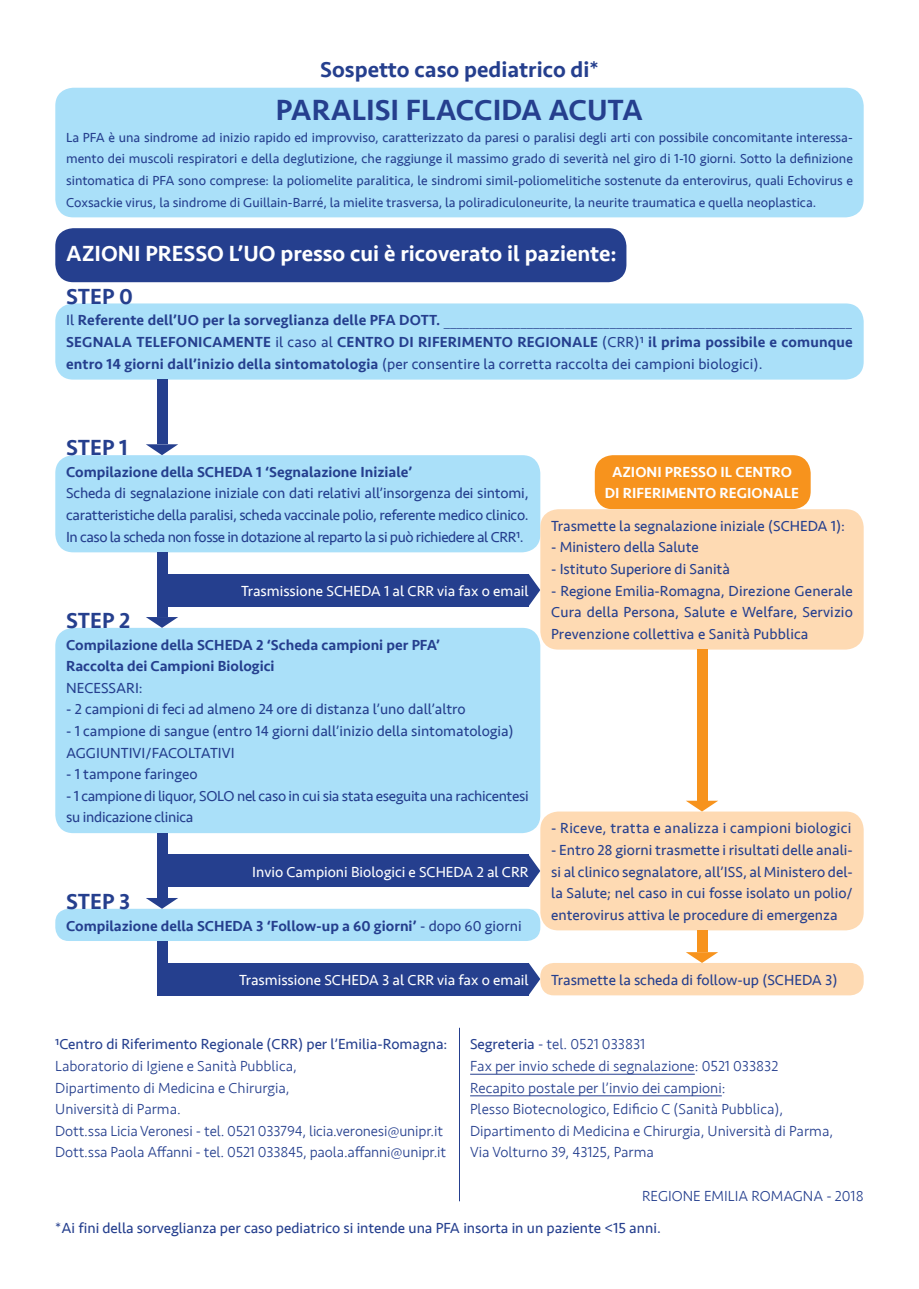
<style>
.page{position:relative;width:919px;height:1289px;background:#fff}
.page>*{position:absolute;margin:0;border:0;box-sizing:border-box;transform-origin:0 0}
.t1{font:500 30px "Seravek";color:#253f8e}
.t2{font:500 22.5px "Seravek";color:#fff}
.t3{font:500 22.5px "Seravek";color:#253f8e}
.t4{font:15px/21.6px "Seravek";color:#253f8e;text-align:justify}
.t5{font:500 15px/21.6px "Seravek";color:#253f8e;text-align:justify}
.t6{font:300 15px/21.6px "Seravek";color:#253f8e}
.t7{font:15px "Seravek";color:#fff}
.t8{font:15px/21.6px "Seravek";letter-spacing:-.02em;color:#253f8e}
.t9{font:500 15px/21.6px "Seravek";color:#fff;text-align:center}
.t10{font:15px "Seravek";letter-spacing:.02em;color:#253f8e}
.t11{font:13.5px/21.6px "Seravek";color:#253f8e;text-align:justify}
.s1{font-weight:400}
</style>
<div class="page">
<div style="left:55px;top:228px;width:571px;height:54px;background:#253f8e;border-radius:18px"></div>
<div style="left:594px;top:455px;width:216px;height:54px;background:#f7931d;border-radius:18px"></div>
<svg style="left:528px;top:574px;width:12px;height:32px"></svg>
<svg style="left:528px;top:854px;width:12px;height:33px"></svg>
<svg style="left:528px;top:963px;width:12px;height:32px"></svg>
<div style="left:167px;top:574px;width:361px;height:32px;background:#253f8e"></div>
<div style="left:167px;top:854px;width:361px;height:33px;background:#253f8e"></div>
<div style="left:167px;top:962px;width:361px;height:33px;background:#253f8e"></div>
<div style="left:55px;top:303px;width:808px;height:76px;background:#aae0f9;border-radius:18px"></div>
<div style="left:55px;top:88px;width:808px;height:129px;background:#aae0f9;border-radius:18px"></div>
<div style="left:55px;top:455px;width:485px;height:97px;background:#aae0f9;border-radius:18px"></div>
<div style="left:540px;top:509px;width:323px;height:140px;background:#fedab3;border-radius:18px"></div>
<div style="left:540px;top:811px;width:323px;height:119px;background:#fedab3;border-radius:18px"></div>
<div style="left:540px;top:962px;width:323px;height:33px;background:#fedab3;border-radius:14px"></div>
<div style="left:55px;top:628px;width:485px;height:205px;background:#aae0f9;border-radius:18px"></div>
<div style="left:55px;top:908px;width:485px;height:33px;background:#aae0f9;border-radius:13px"></div>
<hr style="left:470px;top:1073px;width:224px;height:1px;background:#253f8e">
<hr style="left:470px;top:1095px;width:251px;height:1px;background:#253f8e">
<div style="left:157px;top:552px;width:10px;height:65px;background:#253f8e"></div>
<div style="left:157px;top:379px;width:10px;height:65px;background:#253f8e"></div>
<div style="left:157px;top:833px;width:10px;height:65px;background:#253f8e"></div>
<div style="left:157px;top:941px;width:10px;height:54px;background:#253f8e"></div>
<svg style="left:146px;top:617px;width:32px;height:11px"></svg>
<svg style="left:146px;top:898px;width:32px;height:10px"></svg>
<svg style="left:146px;top:444px;width:32px;height:11px"></svg>
<div style="left:696px;top:649px;width:11px;height:151px;background:#f7931d"></div>
<svg style="left:686px;top:800px;width:32px;height:11px"></svg>
<svg style="left:686px;top:952px;width:32px;height:10px"></svg>
<div style="left:696px;top:930px;width:11px;height:22px;background:#f7931d"></div>
<hr style="left:459px;top:1027px;width:1px;height:174px;background:#253f8e">
<h2 class="t3" style="left:320px;top:55px;width:280px">Sospetto caso pediatrico di*</h2>
<h1 class="t1" style="left:276px;top:91px;width:368px">PARALISI FLACCIDA ACUTA</h1>
<p class="t11" style="left:66px;top:126px;width:788px">La PFA è una sindrome ad inizio rapido ed improvviso, caratterizzato da paresi o paralisi degli arti con possibile concomitante interessa&shy;mento dei muscoli respiratori e della deglutizione, che raggiunge il massimo grado di severità nel giro di 1-10 giorni. Sotto la definizione sintomatica di PFA sono comprese: la poliomelite paralitica, le sindromi simil-poliomelitiche sostenute da enterovirus, quali Echovirus e Coxsackie virus, la sindrome di Guillain-Barré, la mielite trasversa, la poliradiculoneurite, la neurite traumatica e quella neoplastica.</p>
<h2 class="t2" style="left:66px;top:239px;width:552px">AZIONI PRESSO L’UO presso cui è ricoverato il paziente:</h2>
<h2 class="t3" style="left:66px;top:282px;width:68px">STEP 0</h2>
<p class="t5" style="left:66px;top:310px;width:788px"><span class="s1">Il</span> Referente dell’UO per la sorveglianza delle PFA DOTT. <span class="s1">________________________________________________________________ </span>SEGNALA TELEFONICAMENTE <span class="s1">il caso al</span> CENTRO DI RIFERIMENTO REGIONALE <span class="s1">(CRR)1</span> il prima possibile e comunque entro 14 giorni dall’inizio della sintomatologia <span class="s1">(per consentire la corretta raccolta dei campioni biologici).</span></p>
<h2 class="t3" style="left:66px;top:433px;width:63px">STEP 1</h2>
<p class="t5" style="left:66px;top:461px;width:348px">Compilazione della SCHEDA 1 ‘Segnalazione Iniziale’</p>
<p class="t4" style="left:66px;top:482px;width:464px">Scheda di segnalazione iniziale con dati relativi all’insorgenza dei sintomi, caratteristiche della paralisi, scheda vaccinale polio, referente medico clinico.<br>In caso la scheda non fosse in dotazione al reparto la si può richiedere al CRR1.</p>
<h2 class="t3" style="left:66px;top:606px;width:66px">STEP 2</h2>
<p class="t7" style="left:241px;top:579px;width:289px">Trasmissione SCHEDA 1 al CRR via fax o email</p>
<p class="t5" style="left:66px;top:634px;width:375px">Compilazione della SCHEDA 2 ‘Scheda campioni per PFA’<br>Raccolta dei Campioni Biologici</p>
<p class="t4" style="left:66px;top:677px;width:78px">NECESSARI:</p>
<p class="t4" style="left:66px;top:698px;width:401px">- 2 campioni di feci ad almeno 24 ore di distanza l’uno dall’altro</p>
<p class="t4" style="left:66px;top:720px;width:449px">- 1 campione di sangue (entro 14 giorni dall’inizio della sintomatologia)<br>AGGIUNTIVI/FACOLTATIVI</p>
<p class="t4" style="left:66px;top:763px;width:133px">- 1 tampone faringeo</p>
<p class="t8" style="left:66px;top:785px;width:464px">- 1 campione di liquor, SOLO nel caso in cui sia stata eseguita una rachicentesi su indicazione clinica</p>
<h2 class="t3" style="left:66px;top:887px;width:66px">STEP 3</h2>
<p class="t7" style="left:252px;top:859px;width:278px">Invio Campioni Biologici e SCHEDA 2 al CRR</p>
<p class="t5" style="left:66px;top:914px;width:457px">Compilazione della SCHEDA 3 ‘Follow-up a 60 giorni’ <span class="s1">- dopo 60 giorni</span></p>
<p class="t7" style="left:239px;top:967px;width:291px">Trasmissione SCHEDA 3 al CRR via fax o email</p>
<p class="t9" style="left:605px;top:461px;width:195px">AZIONI PRESSO IL CENTRO<br>DI RIFERIMENTO REGIONALE</p>
<p class="t4" style="left:551px;top:515px;width:295px">Trasmette la segnalazione iniziale (SCHEDA 1):</p>
<p class="t4" style="left:551px;top:536px;width:149px">- Ministero della Salute</p>
<p class="t4" style="left:551px;top:558px;width:180px">- Istituto Superiore di Sanità</p>
<p class="t4" style="left:551px;top:579px;width:303px">- Regione Emilia-Romagna, Direzione Generale Cura della Persona, Salute e Welfare, Servizio Prevenzione collettiva e Sanità Pubblica</p>
<p class="t10" style="left:551px;top:816px;width:301px">- Riceve, tratta e analizza i campioni biologici</p>
<p class="t4" style="left:551px;top:839px;width:303px">- Entro 28 giorni trasmette i risultati delle anali&shy;si al clinico segnalatore, all’ISS, al Ministero del&shy;la Salute; nel caso in cui fosse isolato un polio/ enterovirus attiva le procedure di emergenza</p>
<p class="t4" style="left:551px;top:968px;width:288px">Trasmette la scheda di follow-up (SCHEDA 3)</p>
<p class="t4" style="left:55px;top:1033px;width:393px">1Centro di Riferimento Regionale (CRR) per l’Emilia-Romagna:</p>
<p class="t6" style="left:55px;top:1055px;width:392px">Laboratorio di Igiene e Sanità Pubblica,<br>Dipartimento di Medicina e Chirurgia,<br>Università di Parma.<br>Dott.ssa Licia Veronesi - tel. 0521 033794, licia.veronesi@unipr.it Dott.ssa Paola Affanni - tel. 0521 033845, paola.affanni@unipr.it</p>
<p class="t6" style="left:470px;top:1033px;width:364px"><span class="s1">Segreteria</span> - tel. 0521 033831<br>Fax per invio schede di segnalazione: 0521 033832<br>Recapito postale per l’invio dei campioni:<br>Plesso Biotecnologico, Edificio C (Sanità Pubblica), Dipartimento di Medicina e Chirurgia, Università di Parma, Via Volturno 39, 43125, Parma</p>
<p class="t6" style="left:642px;top:1185px;width:223px">REGIONE EMILIA ROMAGNA - 2018</p>
<p class="t4" style="left:55px;top:1217px;width:607px">*Ai fini della sorveglianza per caso pediatrico si intende una PFA insorta in un paziente &lt;15 anni.</p>
</div>
